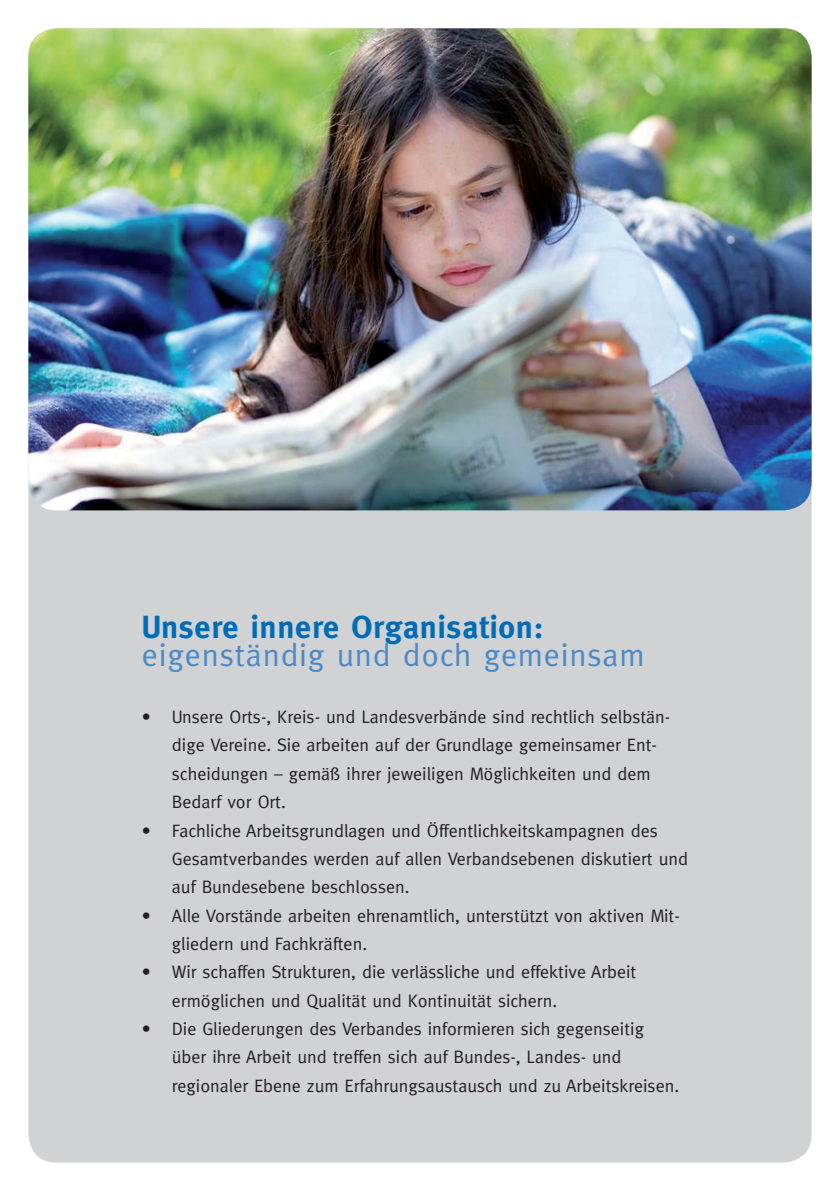
<style>
.page{position:relative;width:840px;height:1191px;background:#fff}
.page>*{position:absolute;margin:0;border:0;box-sizing:border-box;transform-origin:0 0}
.t1{font:32px "Meta Normal";letter-spacing:.025em;color:#4c89c7}
.t2{font:700 32px "Meta";letter-spacing:.025em;color:#006cb7}
.t3{font:18px/28.4px "Meta Normal";color:#231f20}
</style>
<div class="page">
<div style="left:28px;top:28px;width:783px;height:1134px;background:#d1d2d4;border-radius:28px"></div>
<img style="left:28px;top:28px;width:783px;height:482px">
<p class="t2" style="left:142px;top:608px;width:403px">Unsere innere Organisation:</p>
<p class="t1" style="left:142px;top:637px;width:504px">eigenständig und doch gemeinsam</p>
<p class="t3" style="left:172px;top:702px;width:499px;text-indent:-30px">• Unsere Orts-, Kreis- und Landesverbände sind rechtlich selbstän&shy;dige Vereine. Sie arbeiten auf der Grundlage gemeinsamer Ent&shy;scheidungen – gemäß ihrer jeweiligen Möglichkeiten und dem</p>
<p class="t3" style="left:172px;top:787px;width:115px">Bedarf vor Ort.</p>
<p class="t3" style="left:142px;top:816px;width:517px">• Fachliche Arbeitsgrundlagen und Öffentlichkeitskampagnen des</p>
<p class="t3" style="left:172px;top:844px;width:517px">Gesamtverbandes werden auf allen Verbandsebenen diskutiert und auf Bundesebene beschlossen.</p>
<p class="t3" style="left:172px;top:901px;width:509px;text-indent:-30px">• Alle Vorstände arbeiten ehrenamtlich, unterstützt von aktiven Mit&shy;gliedern und Fachkräften.</p>
<p class="t3" style="left:142px;top:957px;width:496px">• Wir schaffen Strukturen, die verlässliche und effektive Arbeit</p>
<p class="t3" style="left:172px;top:986px;width:386px">ermöglichen und Qualität und Kontinuität sichern.</p>
<p class="t3" style="left:142px;top:1014px;width:503px">• Die Gliederungen des Verbandes informieren sich gegenseitig</p>
<p class="t3" style="left:172px;top:1042px;width:451px">über ihre Arbeit und treffen sich auf Bundes-, Landes- und</p>
<p class="t3" style="left:172px;top:1071px;width:508px">regionaler Ebene zum Erfahrungsaustausch und zu Arbeitskreisen.</p>
</div>
